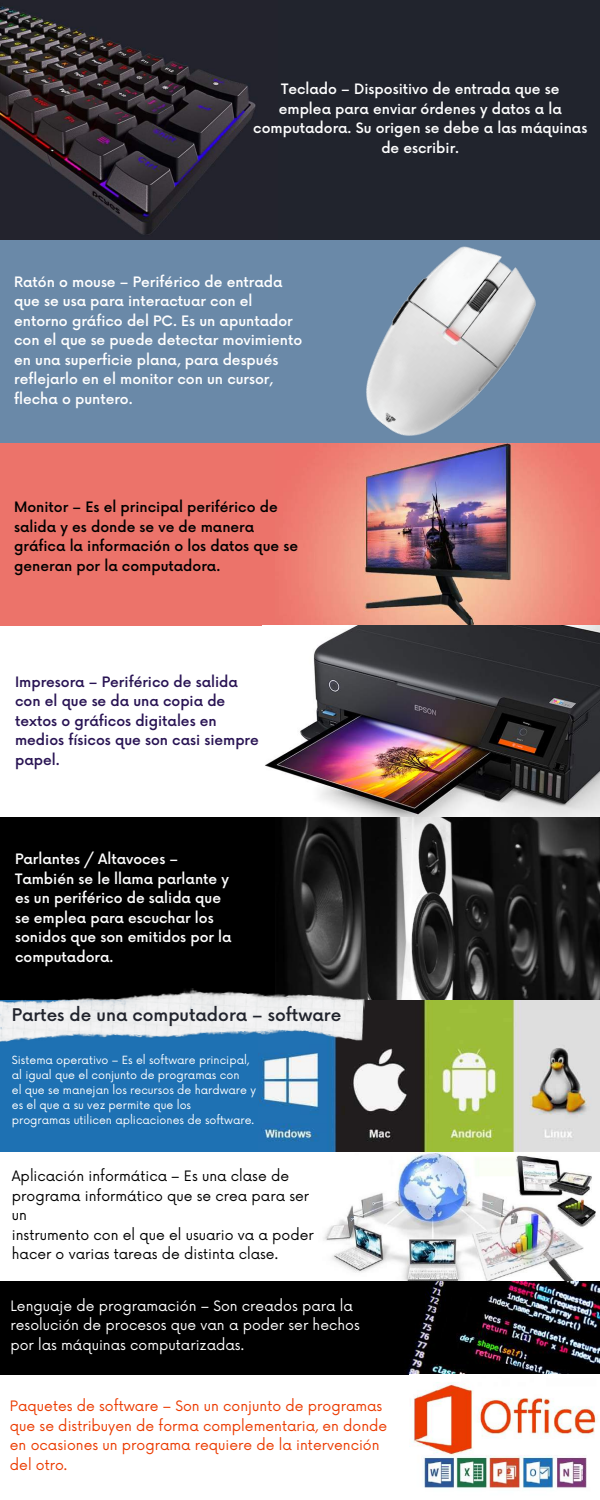
<style>
.page{position:relative;width:600px;height:1500px;background:#fff}
.page>*{position:absolute;margin:0;border:0;box-sizing:border-box;transform-origin:0 0}
.t1{font:500 17px "Now";color:#21242d}
.t2{font:500 14px/19.5px "Now";color:#fff}
.t3{font:14px/19.5px "Now";color:#000}
.t4{font:14px/19.5px "Now";color:#eb3b00}
.t5{font:500 14px/19.5px "Now";color:#000}
.t6{font:500 14px/19.5px "Now";color:#281353}
.t7{font:14px/19.5px "Now";color:#fff}
.t8{font:11px/15px "Now";color:#fff}
</style>
<div class="page">
<div style="left:0;top:0;width:600px;height:240px;background:#21242d"></div>
<img style="left:0;top:6px;width:256px;height:229px">
<div style="left:0;top:240px;width:600px;height:203px;background:#6a89a8"></div>
<img style="left:366px;top:246px;width:170px;height:190px">
<div style="left:0;top:443px;width:600px;height:183px;background:#ec736a"></div>
<img style="left:275px;top:443px;width:325px;height:183px">
<img style="left:265px;top:626px;width:335px;height:192px">
<div style="left:0;top:817px;width:323px;height:184px;background:#000"></div>
<img style="left:284px;top:818px;width:316px;height:183px">
<div style="left:0;top:1001px;width:600px;height:151px;background:#1e71b3"></div>
<img style="left:259px;top:1001px;width:341px;height:151px">
<img style="left:0;top:980px;width:366px;height:77px">
<img style="left:323px;top:1152px;width:273px;height:129px">
<img style="left:399px;top:1281px;width:201px;height:93px">
<div style="left:0;top:1281px;width:399px;height:93px;background:#000"></div>
<img style="left:410px;top:1382px;width:188px;height:106px">
<p class="t2" style="left:253px;top:80px;width:336px;text-align:center">Teclado – Dispositivo de entrada que se emplea para enviar órdenes y datos a la computadora. Su origen se debe a las máquinas de escribir.</p>
<p class="t2" style="left:14px;top:273px;width:290px">Ratón o mouse – Periférico de entrada que se usa para interactuar con el entorno gráfico del PC. Es un apuntador con el que se puede detectar movimiento en una superficie plana, para después reflejarlo en el monitor con un cursor, flecha o puntero.</p>
<p class="t5" style="left:14px;top:498px;width:285px">Monitor – Es el principal periférico de salida y es donde se ve de manera gráfica la información o los datos que se generan por la computadora.</p>
<p class="t6" style="left:15px;top:673px;width:245px">Impresora – Periférico de salida con el que se da una copia de textos o gráficos digitales en medios físicos que son casi siempre papel.</p>
<p class="t2" style="left:15px;top:850px;width:218px">Parlantes / Altavoces –<br>También se le llama parlante y es un periférico de salida que se emplea para escuchar los sonidos que son emitidos por la computadora.</p>
<p class="t1" style="left:12px;top:1006px;width:331px">Partes de una computadora – software</p>
<p class="t8" style="left:12px;top:1053px;width:246px">Sistema operativo – Es el software principal, al igual que el conjunto de programas con<br>el que se manejan los recursos de hardware y es el que a su vez permite que los<br>programas utilicen aplicaciones de software.</p>
<p class="t3" style="left:12px;top:1167px;width:303px">Aplicación informática – Es una clase de programa informático que se crea para ser un<br>instrumento con el que el usuario va a poder hacer o varias tareas de distinta clase.</p>
<p class="t7" style="left:10px;top:1297px;width:351px">Lenguaje de programación – Son creados para la resolución de procesos que van a poder ser hechos por las máquinas computarizadas.</p>
<p class="t4" style="left:10px;top:1397px;width:379px">Paquetes de software – Son un conjunto de programas que se distribuyen de forma complementaria, en donde en ocasiones un programa requiere de la intervención del otro.</p>
</div>
